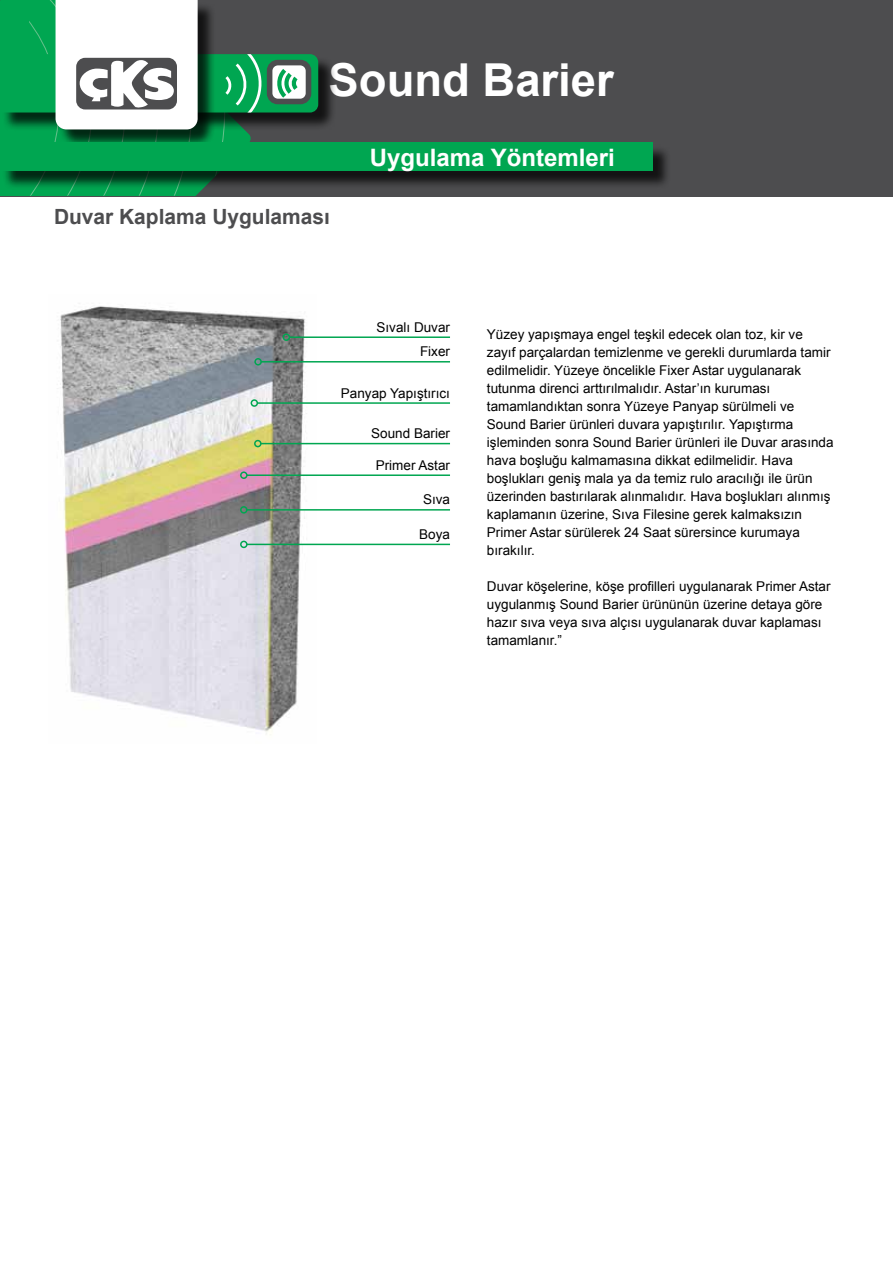
<style>
.page{position:relative;width:893px;height:1263px;background:#fff}
.page>*{position:absolute;margin:0;border:0;box-sizing:border-box;transform-origin:0 0}
.t1{font:700 45.45px "Arial";color:#fff}
.t2{font:700 24px "Arial";color:#fff}
.t3{font:700 21px "Arial";color:#4d4d4f}
.t4{font:13.5px/18px "Arial";color:#000}
</style>
<div class="page">
<div style="left:0;top:0;width:893px;height:196px;background:#4d4d4f"></div>
<div style="left:2px;top:56px;width:335px;height:75px;background:#000;opacity:.75"></div>
<svg style="left:0;top:0;width:318px;height:196px"></svg>
<div style="left:2px;top:145px;width:669px;height:45px;background:#000;opacity:.75"></div>
<div style="left:0;top:142px;width:652px;height:29px;background:#00a651"></div>
<img style="left:60px;top:306px;width:257px;height:429px">
<hr style="left:289px;top:336px;width:161px;height:2px;background:#00a651">
<div style="left:283px;top:333px;width:7px;height:8px;border:2px solid #00a651;border-radius:50%"></div>
<hr style="left:261px;top:361px;width:189px;height:1px;background:#00a651">
<div style="left:254px;top:358px;width:8px;height:7px;border:2px solid #00a651;border-radius:50%"></div>
<hr style="left:257px;top:402px;width:193px;height:2px;background:#00a651">
<div style="left:251px;top:399px;width:7px;height:8px;border:2px solid #00a651;border-radius:50%"></div>
<hr style="left:261px;top:443px;width:189px;height:1px;background:#00a651">
<div style="left:254px;top:440px;width:8px;height:7px;border:2px solid #00a651;border-radius:50%"></div>
<hr style="left:247px;top:544px;width:203px;height:1px;background:#00a651">
<div style="left:240px;top:541px;width:8px;height:7px;border:2px solid #00a651;border-radius:50%"></div>
<hr style="left:247px;top:509px;width:203px;height:2px;background:#00a651">
<div style="left:240px;top:506px;width:8px;height:8px;border:2px solid #00a651;border-radius:50%"></div>
<hr style="left:247px;top:474px;width:203px;height:2px;background:#00a651">
<div style="left:240px;top:471px;width:8px;height:8px;border:2px solid #00a651;border-radius:50%"></div>
<h1 class="t1" style="left:329px;top:54px;width:287px">Sound Barier</h1>
<h3 class="t3" style="left:54px;top:205px;width:277px">Duvar Kaplama Uygulaması</h3>
<h2 class="t2" style="left:370px;top:144px;width:246px">Uygulama Yöntemleri</h2>
<p class="t4" style="left:376px;top:315px;width:75px;line-height:24.6px;text-align:right">Sıvalı Duvar<br>Fixer</p>
<p class="t4" style="left:341px;top:384px;width:111px">Panyap Yapıştırıcı</p>
<p class="t4" style="left:371px;top:424px;width:80px">Sound Barier</p>
<p class="t4" style="left:376px;top:456px;width:76px">Primer Astar</p>
<p class="t4" style="left:423px;top:491px;width:29px">Sıva</p>
<p class="t4" style="left:419px;top:525px;width:32px">Boya</p>
<p class="t4" style="left:487px;top:325px;width:348px">Yüzey yapışmaya engel teşkil edecek olan toz, kir ve zayıf parçalardan temizlenme ve gerekli durumlarda tamir edilmelidir. Yüzeye öncelikle Fixer Astar uygulanarak tutunma direnci arttırılmalıdır. Astar’ın kuruması tamamlandıktan sonra Yüzeye Panyap sürülmeli ve Sound Barier ürünleri duvara yapıştırılır. Yapıştırma işleminden sonra Sound Barier ürünleri ile Duvar arasında hava boşluğu kalmamasına dikkat edilmelidir. Hava boşlukları geniş mala ya da temiz rulo aracılığı ile ürün üzerinden bastırılarak alınmalıdır. Hava boşlukları alınmış kaplamanın üzerine, Sıva Filesine gerek kalmaksızın Primer Astar sürülerek 24 Saat sürersince kurumaya bırakılır.</p>
<p class="t4" style="left:487px;top:577px;width:345px">Duvar köşelerine, köşe profilleri uygulanarak Primer Astar uygulanmış Sound Barier ürününün üzerine detaya göre hazır sıva veya sıva alçısı uygulanarak duvar kaplaması tamamlanır.”</p>
</div>
